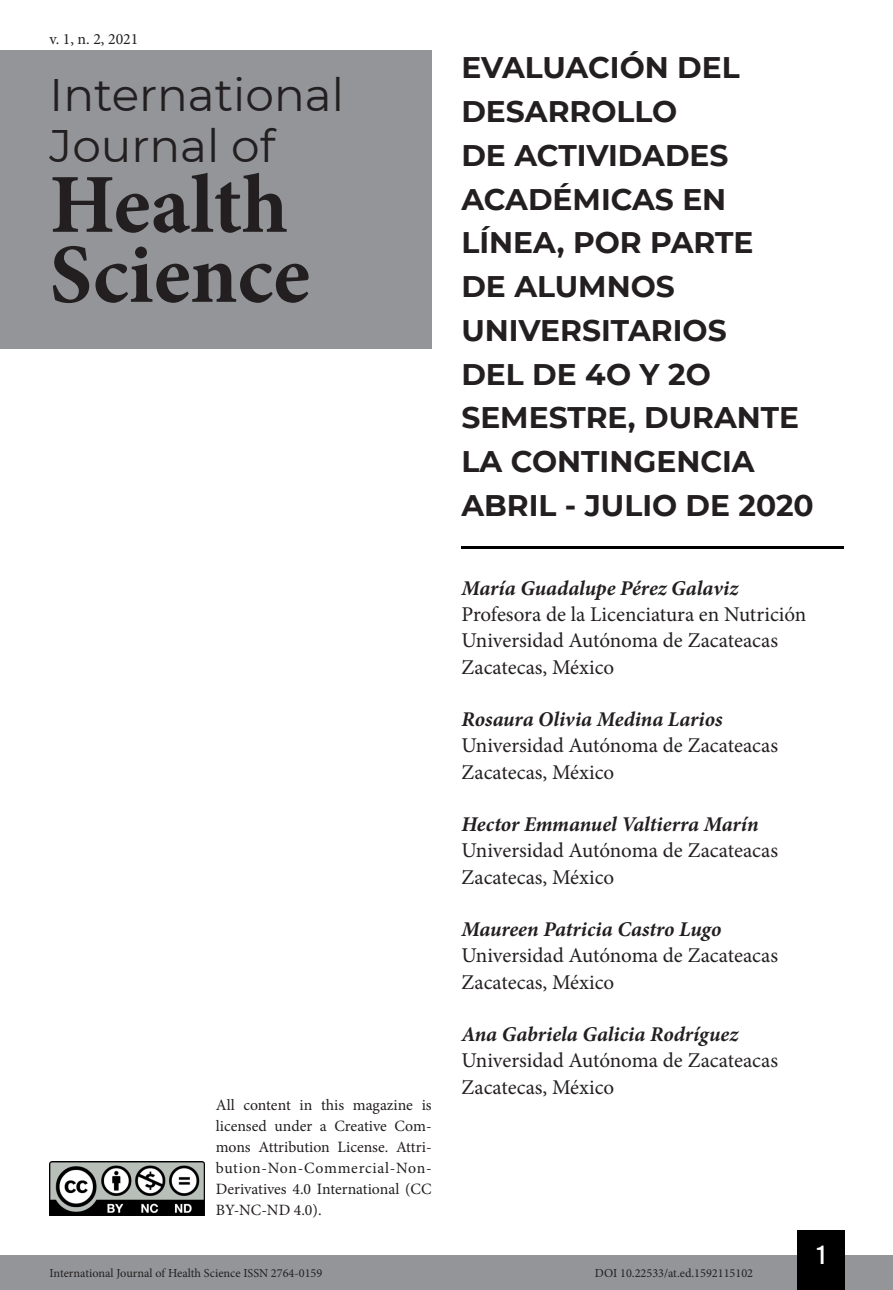
<style>
.page{position:relative;width:893px;height:1290px;background:#fff}
.page>*{position:absolute;margin:0;border:0;box-sizing:border-box;transform-origin:0 0}
.t1{font:700 84px/70px "Minion Pro";color:#231f20}
.t2{font:45.5px/50.8px "Montserrat";color:#231f20}
.Título_Artigo{font:700 29.75px/43.8px "Montserrat";color:#231f20}
.t3{font:26.25px "Bebas Kai";color:#fff}
.Infos_autor{font:21px "Minion Pro";color:#231f20}
.Autor{font:italic 700 21px "Minion Pro";letter-spacing:-.005em;color:#231f20}
.t4{font:15.75px/21px "Minion Pro";color:#231f20;text-align:justify}
.t5{font:12.25px "Minion Pro";color:#231f20}
</style>
<div class="page">
<div style="left:0;top:1255px;width:893px;height:35px;background:#939598"></div>
<div style="left:797px;top:1230px;width:48px;height:60px;background:#000"></div>
<img style="left:50px;top:1161px;width:154px;height:54px">
<div style="left:0;top:50px;width:432px;height:298px;background:#939598"></div>
<hr style="left:461px;top:546px;width:382px;height:2px;background:#000">
<p class="t4" style="left:50px;top:28px;width:90px">v. 1, n. 2, 2021</p>
<h2 class="t2" style="left:50px;top:68px;width:296px">International<br>Journal of</h2>
<h1 class="t1" style="left:50px;top:169px;width:262px">Health<br>Science</h1>
<p class="t4" style="left:216px;top:1095px;width:217px">All content in this magazine is licensed under a Creative Com&shy;mons Attribution License. Attri&shy;bution-Non-Commercial-Non-Derivatives 4.0 International (CC BY-NC-ND 4.0).</p>
<p class="Título_Artigo" style="left:461px;top:44px;width:339px">EVALUACIÓN DEL<br>DESARROLLO<br>DE ACTIVIDADES<br>ACADÉMICAS EN<br>LÍNEA, POR PARTE<br>DE ALUMNOS<br>UNIVERSITARIOS<br>DEL DE 4O Y 2O<br>SEMESTRE, DURANTE<br>LA CONTINGENCIA</p>
<p class="Título_Artigo" style="left:461px;top:482px;width:354px">ABRIL - JULIO DE 2020</p>
<p class="Autor" style="left:461px;top:573px;width:278px">María Guadalupe Pérez Galaviz</p>
<p class="Infos_autor" style="left:461px;top:600px;width:347px">Profesora de la Licenciatura en Nutrición</p>
<p class="Infos_autor" style="left:461px;top:626px;width:318px">Universidad Autónoma de Zacateacas</p>
<p class="Infos_autor" style="left:461px;top:653px;width:154px">Zacatecas, México</p>
<p class="Autor" style="left:461px;top:704px;width:263px">Rosaura Olivia Medina Larios</p>
<p class="Infos_autor" style="left:461px;top:731px;width:318px">Universidad Autónoma de Zacateacas</p>
<p class="Infos_autor" style="left:461px;top:758px;width:154px">Zacatecas, México</p>
<p class="Autor" style="left:461px;top:809px;width:299px">Hector Emmanuel Valtierra Marín</p>
<p class="Infos_autor" style="left:461px;top:836px;width:318px">Universidad Autónoma de Zacateacas</p>
<p class="Infos_autor" style="left:461px;top:863px;width:154px">Zacatecas, México</p>
<p class="Autor" style="left:461px;top:914px;width:261px">Maureen Patricia Castro Lugo</p>
<p class="Infos_autor" style="left:461px;top:941px;width:318px">Universidad Autónoma de Zacateacas</p>
<p class="Infos_autor" style="left:461px;top:968px;width:154px">Zacatecas, México</p>
<p class="Autor" style="left:461px;top:1019px;width:278px">Ana Gabriela Galicia Rodríguez</p>
<p class="Infos_autor" style="left:461px;top:1046px;width:318px">Universidad Autónoma de Zacateacas</p>
<p class="Infos_autor" style="left:461px;top:1073px;width:154px">Zacatecas, México</p>
<p class="t3" style="left:817px;top:1241px;width:10px">1</p>
<p class="t5" style="left:50px;top:1265px;width:274px">International Journal of Health Science ISSN 2764-0159</p>
<p class="t5" style="left:595px;top:1265px;width:160px">DOI 10.22533/at.ed.1592115102</p>
</div>
